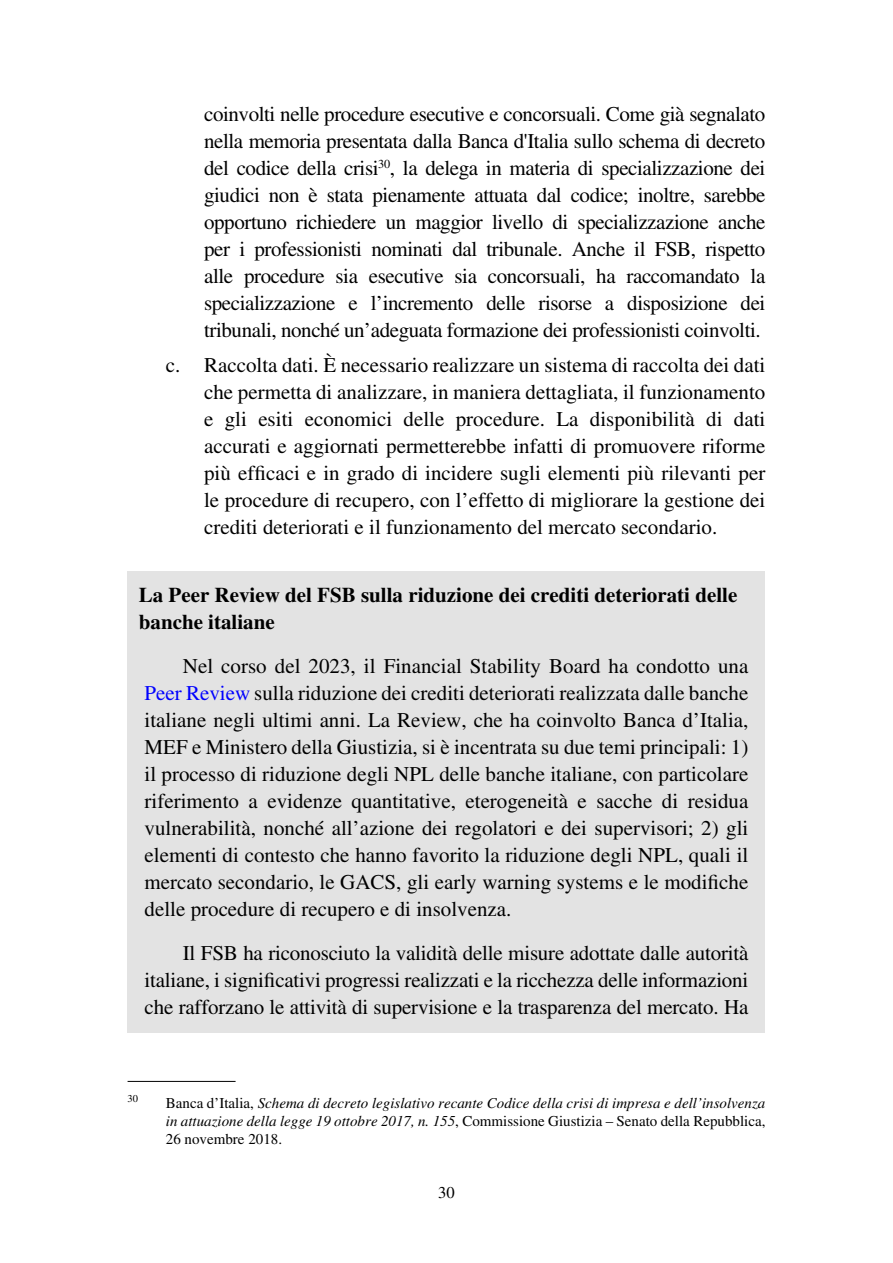
<style>
.page{position:relative;width:893px;height:1263px;background:#fff}
.page>*{position:absolute;margin:0;border:0;box-sizing:border-box;transform-origin:0 0}
.t1{font:21px/27px "Times LT Std";letter-spacing:-.005em;color:#000;text-align:justify}
.t2{font:700 21px/27px "Times LT Std";color:#000}
.t3{font:16.5px "Times LT Std";color:#000}
.t4{font:italic 15px/18px "Times LT Std";color:#000;text-align:justify}
.t5{font:10.5px "Times LT Std";color:#000}
.s1{color:#00f}
.s2{font-style:normal}
</style>
<div class="page">
<hr style="left:128px;top:1081px;width:108px;height:1px;background:#000">
<div style="left:128px;top:571px;width:637px;height:461px;background:#e3e3e3"></div>
<p class="t1" style="left:204px;top:100px;width:563px">coinvolti nelle procedure esecutive e concorsuali. Come già segnalato nella memoria presentata dalla Banca d'Italia sullo schema di decreto del codice della crisi<sup>30</sup>, la delega in materia di specializzazione dei giudici non è stata pienamente attuata dal codice; inoltre, sarebbe opportuno richiedere un maggior livello di specializzazione anche per i professionisti nominati dal tribunale. Anche il FSB, rispetto alle procedure sia esecutive sia concorsuali, ha raccomandato la specializzazione e l’incremento delle risorse a disposizione dei tribunali, nonché un’adeguata formazione dei professionisti coinvolti.</p>
<p class="t1" style="left:204px;top:352px;width:563px;text-indent:-38px">c. Raccolta dati. È necessario realizzare un sistema di raccolta dei dati che permetta di analizzare, in maniera dettagliata, il funzionamento e gli esiti economici delle procedure. La disponibilità di dati accurati e aggiornati permetterebbe infatti di promuovere riforme più efficaci e in grado di incidere sugli elementi più rilevanti per le procedure di recupero, con l’effetto di migliorare la gestione dei crediti deteriorati e il funzionamento del mercato secondario.</p>
<p class="t2" style="left:139px;top:581px;width:600px">La Peer Review del FSB sulla riduzione dei crediti deteriorati delle banche italiane</p>
<p class="t1" style="left:145px;top:653px;width:605px;text-indent:38px">Nel corso del 2023, il Financial Stability Board ha condotto una <span class="s1">Peer Review</span> sulla riduzione dei crediti deteriorati realizzata dalle banche italiane negli ultimi anni. La Review, che ha coinvolto Banca d’Italia, MEF e Ministero della Giustizia, si è incentrata su due temi principali: 1) il processo di riduzione degli NPL delle banche italiane, con particolare riferimento a evidenze quantitative, eterogeneità e sacche di residua vulnerabilità, nonché all’azione dei regolatori e dei supervisori; 2) gli elementi di contesto che hanno favorito la riduzione degli NPL, quali il mercato secondario, le GACS, gli early warning systems e le modifiche delle procedure di recupero e di insolvenza.</p>
<p class="t1" style="left:145px;top:940px;width:605px;text-indent:38px">Il FSB ha riconosciuto la validità delle misure adottate dalle autorità italiane, i significativi progressi realizzati e la ricchezza delle informazioni che rafforzano le attività di supervisione e la trasparenza del mercato. Ha</p>
<p class="t5" style="left:128px;top:1092px;width:12px">30</p>
<p class="t4" style="left:166px;top:1094px;width:601px"><span class="s2">Banca d’Italia,</span> Schema di decreto legislativo recante Codice della crisi di impresa e dell’insolvenza in attuazione della legge 19 ottobre 2017, n. 155<span class="s2">, Commissione Giustizia – Senato della Repubblica, 26 novembre 2018.</span></p>
<p class="t3" style="left:438px;top:1183px;width:18px">30</p>
</div>
